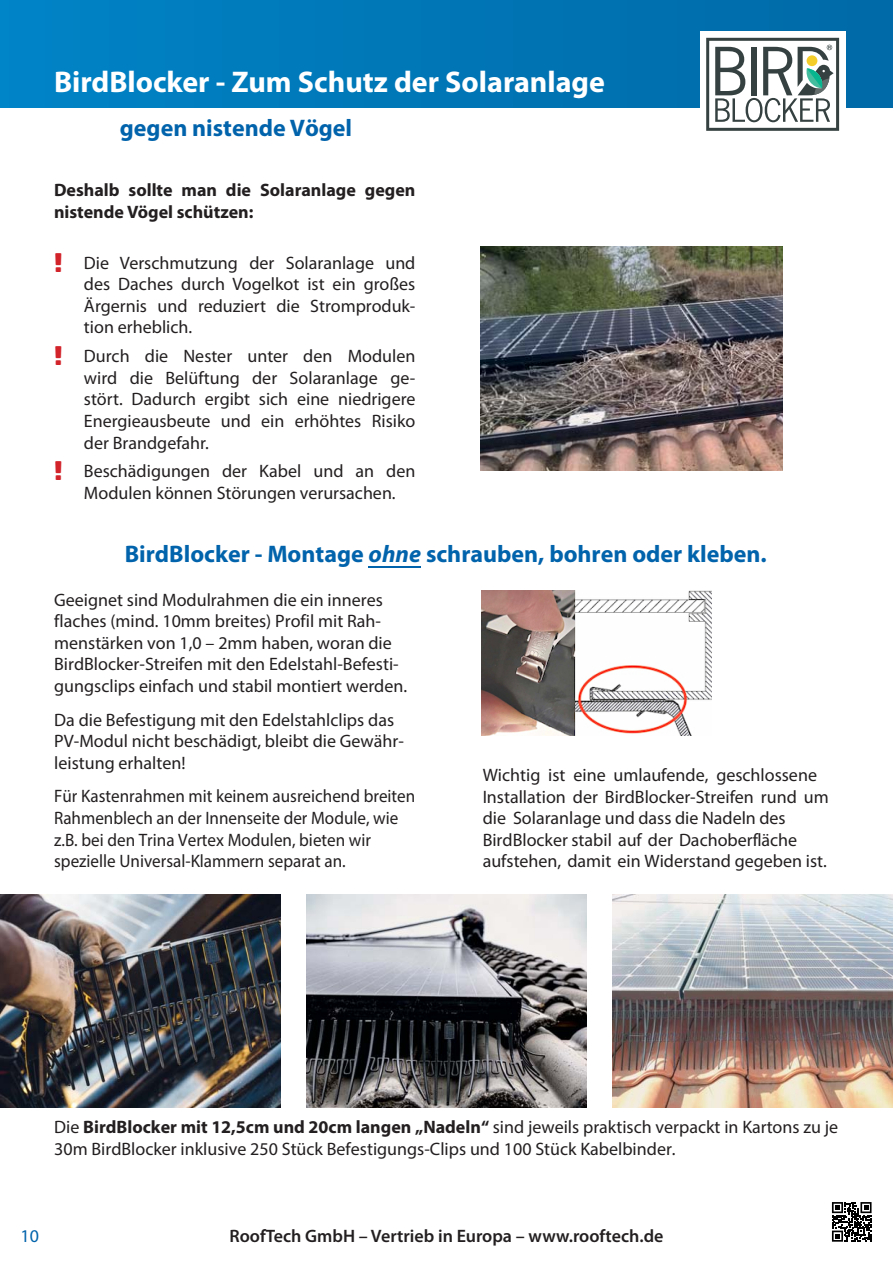
<style>
.page{position:relative;width:893px;height:1263px;background:#fff}
.page>*{position:absolute;margin:0;border:0;box-sizing:border-box;transform-origin:0 0}
.t1{font:700 30px "Myriad Pro";color:#fff}
.t2{font:700 24px "Myriad Pro";color:#0063ab}
.t3{font:18px/21.6px "Myriad Pro";color:#231f20}
.t4{font:18px/21.6px "Myriad Pro";color:#231f20;scale:.95 1}
.t5{font:700 18px/21.6px "Myriad Pro";color:#231f20}
.t6{font:600 18px "Myriad Pro";color:#231f20}
.t7{font:18px "Myriad Pro";color:#0063ab}
.s1{font-style:italic}
.s2{font-weight:700}
</style>
<div class="page">
<div style="left:0;top:0;width:893px;height:107px;background:linear-gradient(to right,#0083c6,#0069a7)"></div>
<img style="left:0;top:895px;width:281px;height:212px">
<img style="left:306px;top:895px;width:281px;height:212px">
<img style="left:612px;top:895px;width:281px;height:212px">
<hr style="left:369px;top:566px;width:52px;height:1px;background:#0063ab">
<img style="left:480px;top:246px;width:303px;height:225px">
<svg style="left:831px;top:1202px;width:41px;height:40px"></svg>
<svg style="left:832px;top:1202px;width:39px;height:40px"></svg>
<div style="left:700px;top:31px;width:145px;height:111px;background:#fff"></div>
<svg style="left:706px;top:38px;width:133px;height:93px"></svg>
<img style="left:481px;top:590px;width:230px;height:145px">
<h1 class="t1" style="left:54px;top:70px;width:552px">BirdBlocker - Zum Schutz der Solaranlage</h1>
<h2 class="t2" style="left:120px;top:112px;width:234px">gegen nistende Vögel</h2>
<p class="t5" style="left:54px;top:181px;width:363px">Deshalb sollte man die Solaranlage gegen nistende Vögel schützen:</p>
<p class="t3" style="left:84px;top:253px;width:333px;text-align:justify">Die Verschmutzung der Solaranlage und des Daches durch Vogelkot ist ein großes Ärgernis und reduziert die Stromproduk&shy;tion erheblich.</p>
<p class="t3" style="left:84px;top:347px;width:333px;text-align:justify">Durch die Nester unter den Modulen wird die Belüftung der Solaranlage ge&shy;stört. Dadurch ergibt sich eine niedrigere Energieausbeute und ein erhöhtes Risiko der Brandgefahr.</p>
<p class="t3" style="left:84px;top:462px;width:333px">Beschädigungen der Kabel und an den<br>Modulen können Störungen verursachen.</p>
<h2 class="t2" style="left:125px;top:545px;width:644px">BirdBlocker - Montage <span class="s1">ohne</span> schrauben, bohren oder kleben.</h2>
<p class="t3" style="left:54px;top:588px;width:354px">Geeignet sind Modulrahmen die ein inneres flaches (mind. 10mm breites) Profil mit Rah&shy;menstärken von 1,0 – 2mm haben, woran die BirdBlocker-Streifen mit den Edelstahl-Befesti&shy;gungsclips einfach und stabil montiert werden.</p>
<p class="t3" style="left:54px;top:708px;width:351px">Da die Befestigung mit den Edelstahlclips das<br>PV-Modul nicht beschädigt, bleibt die Gewähr&shy;leistung erhalten!</p>
<p class="t4" style="left:54px;top:785px;width:382px">Für Kastenrahmen mit keinem ausreichend breiten Rahmenblech an der Innenseite der Module, wie z.B. bei den Trina Vertex Modulen, bieten wir spezielle Universal-Klammern separat an.</p>
<p class="t3" style="left:483px;top:766px;width:348px">Wichtig ist eine umlaufende, geschlossene Installation der BirdBlocker-Streifen rund um die Solaranlage und dass die Nadeln des BirdBlocker stabil auf der Dachoberfläche aufstehen, damit ein Widerstand gegeben ist.</p>
<p class="t3" style="left:54px;top:1116px;width:786px">Die <span class="s2">BirdBlocker mit 12,5cm und 20cm langen „Nadeln“</span> sind jeweils praktisch verpackt in Kartons zu je<br>30m BirdBlocker inklusive 250 Stück Befestigungs-Clips und 100 Stück Kabelbinder.</p>
<p class="t7" style="left:21px;top:1229px;width:20px">10</p>
<p class="t6" style="left:229px;top:1229px;width:435px">RoofTech GmbH – Vertrieb in Europa – www.rooftech.de</p>
</div>
